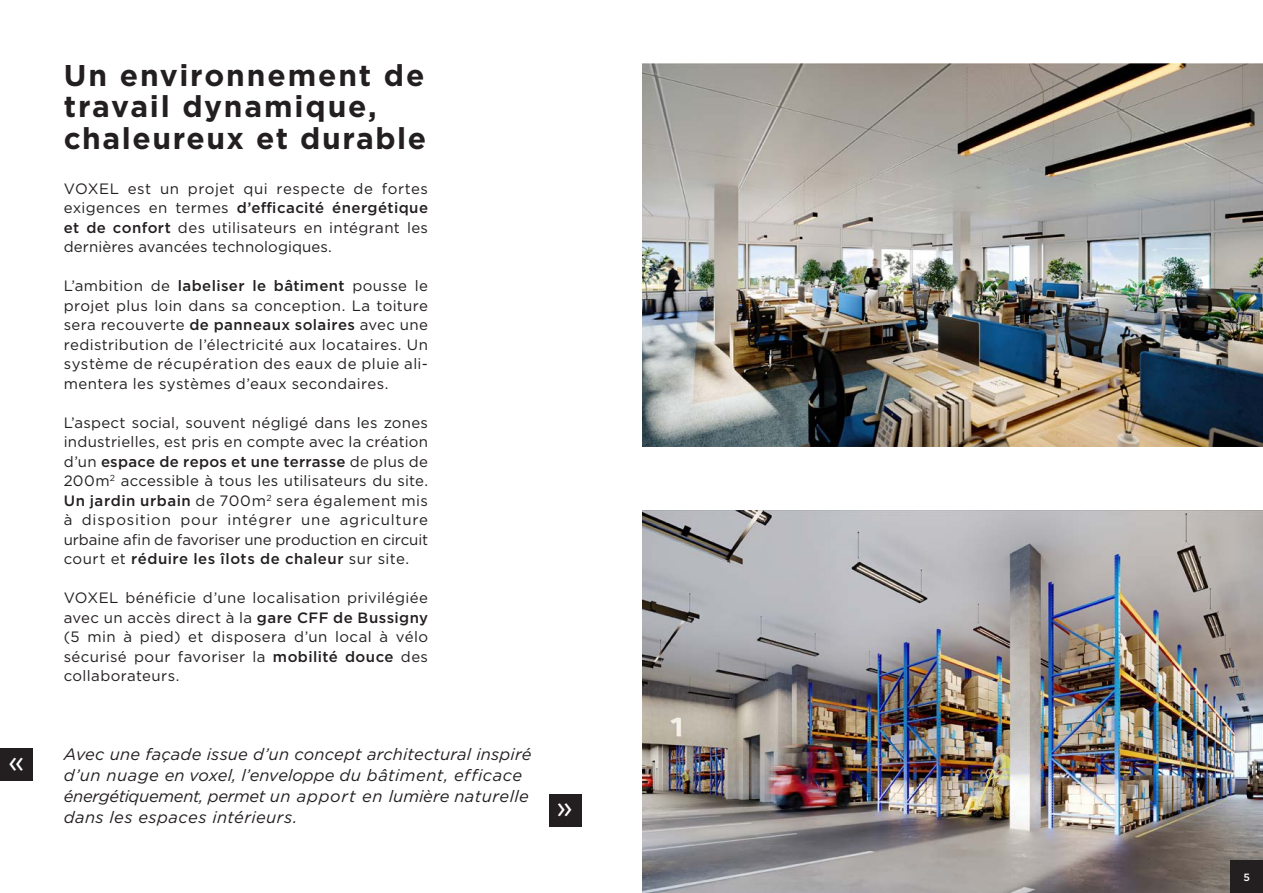
<style>
.page{position:relative;width:1263px;height:893px;background:#fff}
.page>*{position:absolute;margin:0;border:0;box-sizing:border-box;transform-origin:0 0}
.t1{font:700 30px/31.5px "Gotham Pro";letter-spacing:.055em;color:#231f20}
.t2{font:30px "Gotham Pro";color:#fff}
.t3{font:italic 16.5px/21px "Gotham Pro";letter-spacing:.01em;color:#231f20}
.t4{font:15px/19.5px "Gotham Pro";letter-spacing:.02em;color:#231f20;text-align:justify}
.t5{font:500 10.5px "Gotham Pro";color:#fff}
.s1{font-weight:500}
</style>
<div class="page">
<img style="left:642px;top:64px;width:621px;height:382px">
<img style="left:642px;top:510px;width:621px;height:383px">
<div style="left:1231px;top:861px;width:32px;height:32px;background:#231f20"></div>
<div style="left:0;top:748px;width:33px;height:33px;background:#231f20"></div>
<div style="left:549px;top:794px;width:32px;height:32px;background:#231f20"></div>
<p class="t2" style="left:8px;top:745px;width:18px">«</p>
<p class="t1" style="left:64px;top:59px;width:364px">Un environnement de travail dynamique, chaleureux et durable</p>
<p class="t4" style="left:64px;top:179px;width:366px">VOXEL est un projet qui respecte de fortes exigences en termes <span class="s1">d’efficacité énergétique et de confort</span> des utilisateurs en intégrant les dernières avancées technologiques.</p>
<p class="t4" style="left:64px;top:276px;width:366px">L’ambition de <span class="s1">labeliser le bâtiment</span> pousse le projet plus loin dans sa conception. La toiture sera recouverte <span class="s1">de panneaux solaires</span> avec une redistribution de l’électricité aux locataires. Un système de récupération des eaux de pluie ali&shy;mentera les systèmes d’eaux secondaires.</p>
<p class="t4" style="left:64px;top:413px;width:366px">L’aspect social, souvent négligé dans les zones industrielles, est pris en compte avec la création d’un <span class="s1">espace de repos et une terrasse</span> de plus de 200m<sup>2</sup> accessible à tous les utilisateurs du site.<br><span class="s1">Un jardin urbain</span> de 700m<sup>2</sup> sera également mis à disposition pour intégrer une agriculture urbaine afin de favoriser une production en circuit court et <span class="s1">réduire les îlots de chaleur</span> sur site.</p>
<p class="t4" style="left:64px;top:588px;width:366px">VOXEL bénéficie d’une localisation privilégiée avec un accès direct à la <span class="s1">gare CFF de Bussigny </span>(5 min à pied) et disposera d’un local à vélo sécurisé pour favoriser la <span class="s1">mobilité douce</span> des collaborateurs.</p>
<p class="t3" style="left:64px;top:744px;width:469px">Avec une façade issue d’un concept architectural inspiré d’un nuage en voxel, l’enveloppe du bâtiment, efficace énergétiquement, permet un apport en lumière naturelle dans les espaces intérieurs.</p>
<p class="t2" style="left:573px;top:830px;width:18px;rotate:-180deg">«</p>
<p class="t5" style="left:1243px;top:871px;width:8px">5</p>
</div>
